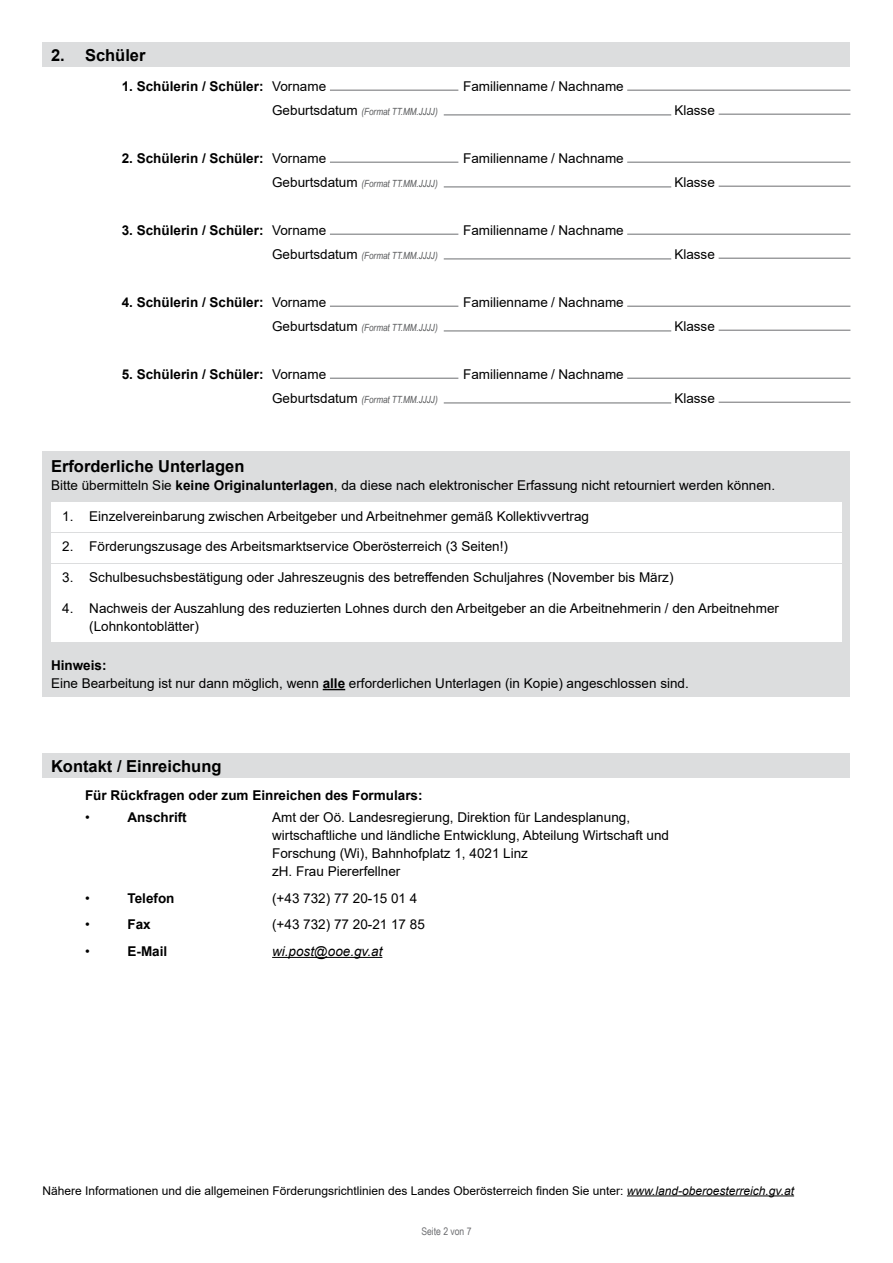
<style>
.page{position:relative;width:893px;height:1263px;background:#fff}
.page>*{position:absolute;margin:0;border:0;box-sizing:border-box;transform-origin:0 0}
.Formularabschnitt_H2{font:700 16.5px "Arial";color:#000}
.Formular_Abschluss_P_Text_-_OHNE_Grundli{font:13.5px/18px "Arial";color:#000}
.Formularabschnitt_P_Text_-_Unterebene{font:700 13.5px "Arial";color:#000}
.Formularabschnitt_P_Text_-_Unterebene-2{font:13.5px "Arial";color:#000}
.Formular_Abschluss_H3{font:700 13.5px "Arial";color:#000}
.t1{font:italic 13.5px "Arial";color:#000}
.Formular_Abschluss_P_Hinweis_Datenschutz{font:12px "Arial";color:#000}
.t2{font:10.5px "Arial Narrow";color:#6d6e71}
.Formularabschnitt_P_Text_-_Unterebene-3{font:italic 9.9px "Arial Narrow";color:#58595b}
.s1{font-weight:400}
.s2{font-family:"Arial";font-style:normal;font-size:13.5px;color:#000}
.s3{font-weight:700}
.s4{font-style:italic}
</style>
<div class="page">
<div style="left:43px;top:451px;width:807px;height:246px;background:#dcddde"></div>
<div style="left:51px;top:502px;width:791px;height:30px;background:#fff"></div>
<div style="left:51px;top:533px;width:791px;height:30px;background:#fff"></div>
<div style="left:51px;top:564px;width:791px;height:29px;background:#fff"></div>
<div style="left:51px;top:594px;width:791px;height:48px;background:#fff"></div>
<svg style="left:323px;top:689px;width:22px;height:1px"></svg>
<div style="left:43px;top:754px;width:807px;height:24px;background:#dcddde"></div>
<hr style="left:272px;top:957px;width:110px;height:1px;background:#000">
<hr style="left:627px;top:1195px;width:167px;height:1px;background:#000">
<div style="left:43px;top:43px;width:807px;height:24px;background:#dcddde"></div>
<hr style="left:330px;top:90px;width:128px;height:1px;background:#6d6e71">
<hr style="left:627px;top:90px;width:223px;height:1px;background:#6d6e71">
<hr style="left:444px;top:115px;width:227px;height:1px;background:#6d6e71">
<hr style="left:719px;top:114px;width:131px;height:1px;background:#6d6e71">
<hr style="left:330px;top:162px;width:128px;height:1px;background:#6d6e71">
<hr style="left:627px;top:162px;width:223px;height:1px;background:#6d6e71">
<hr style="left:444px;top:187px;width:227px;height:1px;background:#6d6e71">
<hr style="left:719px;top:186px;width:131px;height:1px;background:#6d6e71">
<hr style="left:330px;top:234px;width:128px;height:1px;background:#6d6e71">
<hr style="left:627px;top:234px;width:223px;height:1px;background:#6d6e71">
<hr style="left:444px;top:259px;width:227px;height:1px;background:#6d6e71">
<hr style="left:719px;top:258px;width:131px;height:1px;background:#6d6e71">
<hr style="left:330px;top:306px;width:128px;height:1px;background:#6d6e71">
<hr style="left:627px;top:306px;width:223px;height:1px;background:#6d6e71">
<hr style="left:444px;top:331px;width:227px;height:1px;background:#6d6e71">
<hr style="left:719px;top:330px;width:131px;height:1px;background:#6d6e71">
<hr style="left:330px;top:378px;width:128px;height:1px;background:#6d6e71">
<hr style="left:627px;top:378px;width:223px;height:1px;background:#6d6e71">
<hr style="left:444px;top:403px;width:227px;height:1px;background:#6d6e71">
<hr style="left:719px;top:402px;width:131px;height:1px;background:#6d6e71">
<h2 class="Formularabschnitt_H2" style="left:51px;top:43px;width:96px">2. Schüler</h2>
<p class="Formularabschnitt_P_Text_-_Unterebene" style="left:122px;top:76px;width:206px">1. Schülerin / Schüler: <span class="s1">Vorname</span></p>
<p class="Formularabschnitt_P_Text_-_Unterebene-2" style="left:463px;top:76px;width:162px">Familienname / Nachname</p>
<p class="Formularabschnitt_P_Text_-_Unterebene-3" style="left:272px;top:104px;width:167px"><span class="s2">Geburtsdatum</span> (Format TT.MM.JJJJ)</p>
<p class="Formularabschnitt_P_Text_-_Unterebene-2" style="left:674px;top:100px;width:42px">Klasse</p>
<p class="Formularabschnitt_P_Text_-_Unterebene" style="left:122px;top:148px;width:206px">2. Schülerin / Schüler: <span class="s1">Vorname</span></p>
<p class="Formularabschnitt_P_Text_-_Unterebene-2" style="left:463px;top:148px;width:162px">Familienname / Nachname</p>
<p class="Formularabschnitt_P_Text_-_Unterebene-3" style="left:272px;top:176px;width:167px"><span class="s2">Geburtsdatum</span> (Format TT.MM.JJJJ)</p>
<p class="Formularabschnitt_P_Text_-_Unterebene-2" style="left:674px;top:172px;width:42px">Klasse</p>
<p class="Formularabschnitt_P_Text_-_Unterebene" style="left:122px;top:220px;width:206px">3. Schülerin / Schüler: <span class="s1">Vorname</span></p>
<p class="Formularabschnitt_P_Text_-_Unterebene-2" style="left:463px;top:220px;width:162px">Familienname / Nachname</p>
<p class="Formularabschnitt_P_Text_-_Unterebene-3" style="left:272px;top:248px;width:167px"><span class="s2">Geburtsdatum</span> (Format TT.MM.JJJJ)</p>
<p class="Formularabschnitt_P_Text_-_Unterebene-2" style="left:674px;top:244px;width:42px">Klasse</p>
<p class="Formularabschnitt_P_Text_-_Unterebene" style="left:122px;top:292px;width:206px">4. Schülerin / Schüler: <span class="s1">Vorname</span></p>
<p class="Formularabschnitt_P_Text_-_Unterebene-2" style="left:463px;top:292px;width:162px">Familienname / Nachname</p>
<p class="Formularabschnitt_P_Text_-_Unterebene-3" style="left:272px;top:320px;width:167px"><span class="s2">Geburtsdatum</span> (Format TT.MM.JJJJ)</p>
<p class="Formularabschnitt_P_Text_-_Unterebene-2" style="left:674px;top:316px;width:42px">Klasse</p>
<p class="Formularabschnitt_P_Text_-_Unterebene" style="left:122px;top:364px;width:206px">5. Schülerin / Schüler: <span class="s1">Vorname</span></p>
<p class="Formularabschnitt_P_Text_-_Unterebene-2" style="left:463px;top:364px;width:162px">Familienname / Nachname</p>
<p class="Formularabschnitt_P_Text_-_Unterebene-3" style="left:272px;top:392px;width:167px"><span class="s2">Geburtsdatum</span> (Format TT.MM.JJJJ)</p>
<p class="Formularabschnitt_P_Text_-_Unterebene-2" style="left:674px;top:388px;width:42px">Klasse</p>
<h2 class="Formularabschnitt_H2" style="left:51px;top:454px;width:195px">Erforderliche Unterlagen</h2>
<p class="Formular_Abschluss_P_Text_-_OHNE_Grundli" style="left:51px;top:476px;width:726px">Bitte übermitteln Sie <span class="s3">keine Originalunterlagen</span>, da diese nach elektronischer Erfassung nicht retourniert werden können.</p>
<p class="Formular_Abschluss_P_Text_-_OHNE_Grundli" style="left:62px;top:507px;width:528px">1. Einzelvereinbarung zwischen Arbeitgeber und Arbeitnehmer gemäß Kollektivvertrag</p>
<p class="Formular_Abschluss_P_Text_-_OHNE_Grundli" style="left:62px;top:537px;width:447px">2. Förderungszusage des Arbeitsmarktservice Oberösterreich (3 Seiten!)</p>
<p class="Formular_Abschluss_P_Text_-_OHNE_Grundli" style="left:62px;top:568px;width:613px">3. Schulbesuchsbestätigung oder Jahreszeugnis des betreffenden Schuljahres (November bis März)</p>
<p class="Formular_Abschluss_P_Text_-_OHNE_Grundli" style="left:89px;top:599px;width:691px;text-indent:-27px">4. Nachweis der Auszahlung des reduzierten Lohnes durch den Arbeitgeber an die Arbeitnehmerin / den Arbeitnehmer (Lohnkontoblätter)</p>
<p class="Formular_Abschluss_P_Text_-_OHNE_Grundli" style="left:51px;top:656px;width:639px"><span class="s3">Hinweis:<br></span>Eine Bearbeitung ist nur dann möglich, wenn <span class="s3">alle</span> erforderlichen Unterlagen (in Kopie) angeschlossen sind.</p>
<h2 class="Formularabschnitt_H2" style="left:51px;top:754px;width:172px">Kontakt / Einreichung</h2>
<h3 class="Formular_Abschluss_H3" style="left:85px;top:786px;width:339px">Für Rückfragen oder zum Einreichen des Formulars:</h3>
<p class="Formular_Abschluss_P_Text_-_OHNE_Grundli" style="left:85px;top:809px;width:6px">•</p>
<p class="Formular_Abschluss_H3" style="left:128px;top:808px;width:61px">Anschrift</p>
<p class="Formular_Abschluss_P_Text_-_OHNE_Grundli" style="left:272px;top:809px;width:398px">Amt der Oö. Landesregierung, Direktion für Landesplanung, wirtschaftliche und ländliche Entwicklung, Abteilung Wirtschaft und Forschung (Wi), Bahnhofplatz 1, 4021 Linz<br>zH. Frau Piererfellner</p>
<p class="Formular_Abschluss_P_Text_-_OHNE_Grundli" style="left:85px;top:889px;width:6px">•</p>
<p class="Formular_Abschluss_H3" style="left:128px;top:889px;width:49px">Telefon</p>
<p class="Formular_Abschluss_P_Text_-_OHNE_Grundli" style="left:272px;top:889px;width:147px">(+43 732) 77 20-15 01 4</p>
<p class="Formular_Abschluss_P_Text_-_OHNE_Grundli" style="left:85px;top:916px;width:6px">•</p>
<p class="Formular_Abschluss_H3" style="left:128px;top:915px;width:25px">Fax</p>
<p class="Formular_Abschluss_P_Text_-_OHNE_Grundli" style="left:272px;top:916px;width:154px">(+43 732) 77 20-21 17 85</p>
<p class="Formular_Abschluss_P_Text_-_OHNE_Grundli" style="left:85px;top:942px;width:6px">•</p>
<p class="Formular_Abschluss_H3" style="left:128px;top:942px;width:41px">E-Mail</p>
<p class="t1" style="left:272px;top:942px;width:112px">wi.post@ooe.gv.at</p>
<p class="Formular_Abschluss_P_Hinweis_Datenschutz" style="left:43px;top:1182px;width:753px">Nähere Informationen und die allgemeinen Förderungsrichtlinien des Landes Oberösterreich finden Sie unter: <span class="s4">www.land-oberoesterreich.gv.at</span></p>
<p class="t2" style="left:421px;top:1223px;width:52px">Seite 2 von 7</p>
</div>
